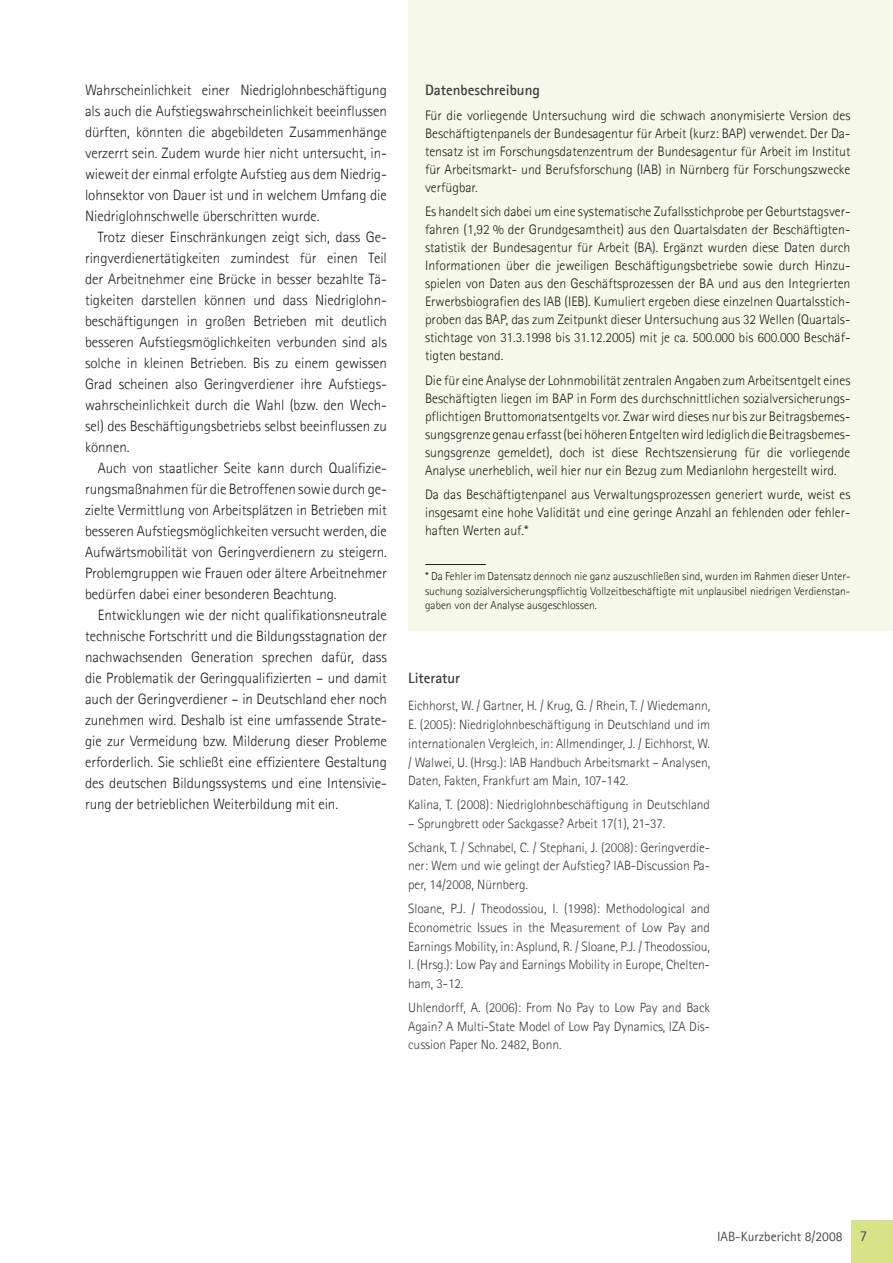
<style>
.page{position:relative;width:893px;height:1263px;background:#fff}
.page>*{position:absolute;margin:0;border:0;box-sizing:border-box;transform-origin:0 0}
.t1{font:300 15px/21px "Agfa Rotis Sans Serif";letter-spacing:-.005em;color:#231f20;text-align:justify}
.t2{font:700 15px "Agfa Rotis Sans Serif";color:#3e3e3c}
.t3{font:300 13.8px/18px "Agfa Rotis Sans Serif";color:#221e1d;text-align:justify}
.t4{font:300 13.5px/18.8px "Agfa Rotis Sans Serif";letter-spacing:-.005em;color:#3e3e3c;text-align:justify}
.t5{font:13.5px "Agfa Rotis Sans Serif";color:#4b4c4b}
.t6{font:300 11.55px/14.5px "Agfa Rotis Sans Serif";color:#231f20;text-align:justify}
</style>
<div class="page">
<div style="left:408px;top:0;width:485px;height:631px;background:#f6f9e9"></div>
<div style="left:851px;top:1220px;width:42px;height:43px;background:#d7e387"></div>
<hr style="left:425px;top:564px;width:61px;height:1px;background:#231f20">
<p class="t1" style="left:85px;top:80px;width:303px">Wahrscheinlichkeit einer Niedriglohnbeschäftigung als auch die Aufstiegswahrscheinlichkeit beeinflussen dürften, könnten die abgebildeten Zusammenhänge verzerrt sein. Zudem wurde hier nicht untersucht, in&shy;wieweit der einmal erfolgte Aufstieg aus dem Niedrig&shy;lohnsektor von Dauer ist und in welchem Umfang die Niedriglohnschwelle überschritten wurde.</p>
<p class="t1" style="left:85px;top:227px;width:303px;text-indent:13px">Trotz dieser Einschränkungen zeigt sich, dass Ge&shy;ringverdienertätigkeiten zumindest für einen Teil der Arbeitnehmer eine Brücke in besser bezahlte Tä&shy;tigkeiten darstellen können und dass Niedriglohn&shy;beschäftigungen in großen Betrieben mit deutlich besseren Auf-stiegsmöglichkeiten verbunden sind als solche in kleinen Betrieben. Bis zu einem gewissen Grad scheinen also Geringverdiener ihre Aufstiegs&shy;wahrscheinlichkeit durch die Wahl (bzw. den Wech&shy;sel) des Beschäftigungsbetriebs selbst beeinflussen zu können.</p>
<p class="t1" style="left:85px;top:458px;width:303px;text-indent:13px">Auch von staatlicher Seite kann durch Qualifizie&shy;rungsmaßnahmen für die Betroffenen sowie durch ge&shy;zielte Vermittlung von Arbeits-plätzen in Betrieben mit besseren Aufstiegsmöglichkeiten versucht werden, die Aufwärtsmobilität von Geringverdienern zu steigern.<br>Problemgruppen wie Frauen oder ältere Arbeitnehmer bedürfen dabei einer besonderen Beachtung.</p>
<p class="t1" style="left:85px;top:605px;width:303px;text-indent:13px">Entwicklungen wie der nicht qualifikationsneutrale technische Fortschritt und die Bildungsstagnation der nachwachsenden Generation sprechen dafür, dass die Problematik der Geringqualifizierten – und damit auch der Geringverdiener – in Deutschland eher noch zunehmen wird. Deshalb ist eine umfassende Strate&shy;gie zur Vermeidung bzw. Milderung dieser Prob-leme erforderlich. Sie schließt eine effizientere Gestaltung des deutschen Bildungs-systems und eine Intensivie&shy;rung der betrieblichen Weiterbildung mit ein.</p>
<p class="t2" style="left:425px;top:81px;width:116px">Datenbeschreibung</p>
<p class="t3" style="left:425px;top:106px;width:427px">Für die vorliegende Untersuchung wird die schwach anonymisierte Version des Beschäftigtenpanels der Bundesagentur für Arbeit (kurz: BAP) verwendet. Der Da&shy;tensatz ist im Forschungsdatenzentrum der Bundesagentur für Arbeit im Institut für Arbeitsmarkt- und Berufsforschung (IAB) in Nürnberg für Forschungszwecke verfügbar.</p>
<p class="t3" style="left:425px;top:203px;width:427px">Es handelt sich dabei um eine systematische Zufallsstichprobe per Geburtstagsver&shy;fahren (1,92 % der Grundgesamtheit) aus den Quartalsdaten der Beschäftig-ten&shy;statistik der Bundesagentur für Arbeit (BA). Ergänzt wurden diese Daten durch Informationen über die jeweiligen Beschäftigungsbetriebe sowie durch Hinzu&shy;spielen von Daten aus den Geschäftsprozessen der BA und aus den Integrierten Erwerbs-biografien des IAB (IEB). Kumuliert ergeben diese einzelnen Quartalsstich&shy;proben das BAP, das zum Zeitpunkt dieser Untersuchung aus 32 Wellen (Quartals&shy;stichtage von 31.3.1998 bis 31.12.2005) mit je ca. 500.000 bis 600.000 Beschäf&shy;tigten bestand.</p>
<p class="t3" style="left:425px;top:371px;width:427px">Die für eine Analyse der Lohnmobilität zentralen Angaben zum Arbeitsentgelt eines Beschäftigten liegen im BAP in Form des durchschnittlichen sozialversicherungs&shy;pflichtigen Bruttomonatsentgelts vor. Zwar wird dieses nur bis zur Beitragsbemes&shy;sungsgrenze genau erfasst (bei höheren Entgelten wird lediglich die Beitragsbemes&shy;sungsgrenze gemeldet), doch ist diese Rechtszensierung für die vorliegende Analyse unerheblich, weil hier nur ein Bezug zum Medianlohn hergestellt wird.</p>
<p class="t3" style="left:425px;top:485px;width:427px">Da das Beschäftigtenpanel aus Verwaltungsprozessen generiert wurde, weist es insgesamt eine hohe Validität und eine geringe Anzahl an fehlenden oder fehler&shy;haften Werten auf.*</p>
<p class="t6" style="left:425px;top:569px;width:427px">* Da Fehler im Datensatz dennoch nie ganz auszuschließen sind, wurden im Rahmen dieser Unter&shy;suchung sozialversicherungspflichtig Vollzeitbeschäftigte mit unplausibel niedrigen Verdienstan&shy;gaben von der Analyse ausgeschlossen.</p>
<p class="t2" style="left:408px;top:668px;width:53px">Literatur</p>
<p class="t4" style="left:408px;top:696px;width:303px">Eichhorst, W. / Gartner, H. / Krug, G. / Rhein, T. / Wiedemann, E. (2005): Niedriglohnbeschäftigung in Deutschland und im internationalen Vergleich, in: Allmendinger, J. / Eichhorst, W. / Walwei, U. (Hrsg.): IAB Handbuch Arbeitsmarkt – Analysen, Daten, Fakten, Frankfurt am Main, 107-142.</p>
<p class="t4" style="left:408px;top:795px;width:303px">Kalina, T. (2008): Niedriglohnbeschäftigung in Deutschland</p>
<p class="t4" style="left:408px;top:811px;width:303px;line-height:23.9px">– Sprungbrett oder Sackgasse? Arbeit 17(1), 21-37.<br>Schank, T. / Schnabel, C. / Stephani, J. (2008): Geringverdie-</p>
<p class="t4" style="left:408px;top:856px;width:303px">ner: Wem und wie gelingt der Aufstieg? IAB-Discussion Pa&shy;per, 14/2008, Nürnberg.</p>
<p class="t4" style="left:408px;top:899px;width:303px">Sloane, P.J. / Theodossiou, I. (1998): Methodological and Econometric Issues in the Measurement of Low Pay and Earnings Mobility, in: Asplund, R. / Sloane, P.J. / Theodossiou, I. (Hrsg.): Low Pay and Earnings Mobility in Europe, Chelten&shy;ham, 3-12.</p>
<p class="t4" style="left:408px;top:998px;width:303px">Uhlendorff, A. (2006): From No Pay to Low Pay and Back Again? A Multi-State Model of Low Pay Dynamics, IZA Dis&shy;cussion Paper No. 2482, Bonn.</p>
<p class="t5" style="left:717px;top:1228px;width:127px">IAB-Kurzbericht 8/2008</p>
</div>
